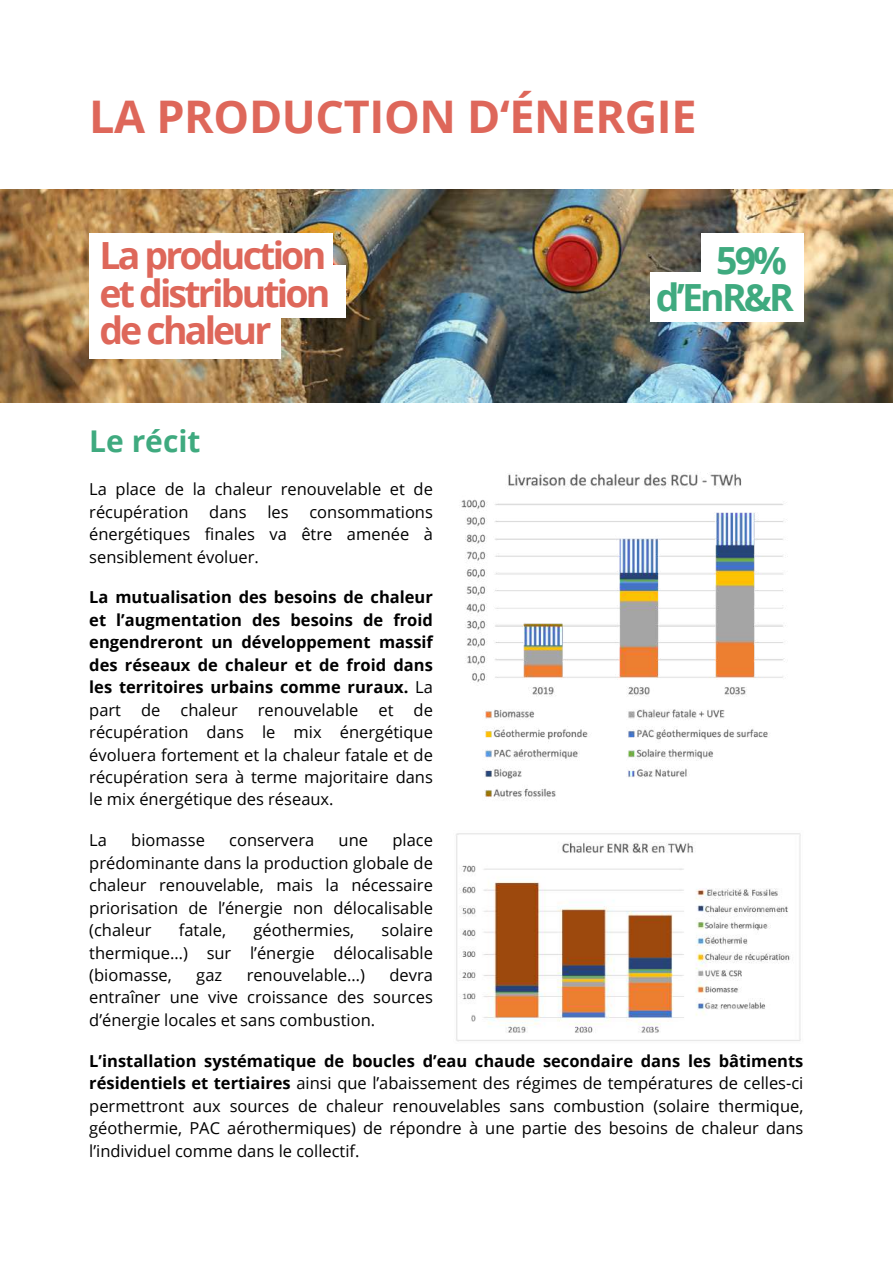
<style>
.page{position:relative;width:893px;height:1264px;background:#fff}
.page>*{position:absolute;margin:0;border:0;box-sizing:border-box;transform-origin:0 0}
.t1{font:700 45px "Open Sans";letter-spacing:-.01em;color:#de675a}
.t2{font:700 37.5px/37px "Open Sans";letter-spacing:-.075em;color:#de675a;text-align:justify}
.t3{font:700 37.5px/37px "Open Sans";color:#3faa7f;text-align:right}
.t4{font:700 30px "Open Sans";color:#3faa7f}
.t5{font:16.5px/22.5px "Open Sans";color:#000;text-align:justify}
.t6{font:700 16.5px/22.5px "Open Sans";color:#000;text-align:justify}
.s1{font-weight:400}
.s2{font-weight:700}
</style>
<div class="page">
<img style="left:0;top:189px;width:892px;height:213px">
<div style="left:89px;top:233px;width:244px;height:53px;background:#fff"></div>
<div style="left:89px;top:265px;width:257px;height:53px;background:#fff"></div>
<div style="left:89px;top:306px;width:192px;height:53px;background:#fff"></div>
<img style="left:456px;top:833px;width:345px;height:209px">
<div style="left:701px;top:233px;width:102px;height:53px;background:#fff"></div>
<div style="left:649px;top:272px;width:154px;height:50px;background:#fff"></div>
<img style="left:461px;top:473px;width:327px;height:325px">
<h1 class="t1" style="left:89px;top:85px;width:609px">LA PRODUCTION D‘ÉNERGIE</h1>
<h2 class="t2" style="left:99px;top:236px;width:233px">La production et distribution de chaleur</h2>
<h3 class="t4" style="left:89px;top:419px;width:113px">Le récit</h3>
<p class="t5" style="left:89px;top:477px;width:345px">La place de la chaleur renouvelable et de récupération</p>
<p class="t5" style="left:209px;top:500px;width:39px">dans</p>
<p class="t5" style="left:267px;top:500px;width:23px">les</p>
<p class="t5" style="left:89px;top:500px;width:345px;text-indent:220px">consommations énergétiques finales va être amenée à sensiblement évoluer.</p>
<p class="t6" style="left:89px;top:585px;width:345px">La mutualisation des besoins de chaleur et l’augmentation des besoins de froid engendreront un développement massif des réseaux de chaleur et de froid dans les territoires urbains comme ruraux. <span class="s1">La part de chaleur renouvelable et de récupération dans le mix énergétique évoluera fortement et la chaleur fatale et de récupération sera à terme majoritaire dans le mix énergétique des réseaux.</span></p>
<p class="t5" style="left:89px;top:828px;width:345px;text-indent:303px">place prédominante dans la production globale de chaleur renouvelable, mais la nécessaire priorisation de l’énergie non délocalisable (chaleur</p>
<p class="t5" style="left:89px;top:828px;width:19px">La</p>
<p class="t5" style="left:131px;top:828px;width:75px">biomasse</p>
<p class="t5" style="left:229px;top:828px;width:87px">conservera</p>
<p class="t5" style="left:338px;top:828px;width:31px">une</p>
<p class="t5" style="left:179px;top:918px;width:49px">fatale,</p>
<p class="t5" style="left:253px;top:918px;width:102px">géothermies,</p>
<p class="t5" style="left:89px;top:918px;width:345px;text-indent:292px">solaire thermique…) sur l’énergie délocalisable (biomasse,</p>
<p class="t5" style="left:89px;top:963px;width:345px;text-indent:300px">devra entraîner une vive croissance des sources d’énergie locales et sans combustion.</p>
<p class="t5" style="left:196px;top:963px;width:27px">gaz</p>
<p class="t5" style="left:247px;top:963px;width:120px">renouvelable…)</p>
<h2 class="t3" style="left:655px;top:240px;width:140px">59% d’EnR&amp;R</h2>
<p class="t5" style="left:89px;top:1048px;width:715px"><span class="s2">L’installation systématique de boucles d’eau chaude secondaire dans les bâtiments résidentiels et tertiaires</span> ainsi que l’abaissement des régimes de températures de celles-ci permettront aux sources de chaleur renouvelables sans combustion (solaire thermique, géothermie, PAC aérothermiques) de répondre à une partie des besoins de chaleur dans l’individuel comme dans le collectif.</p>
</div>
